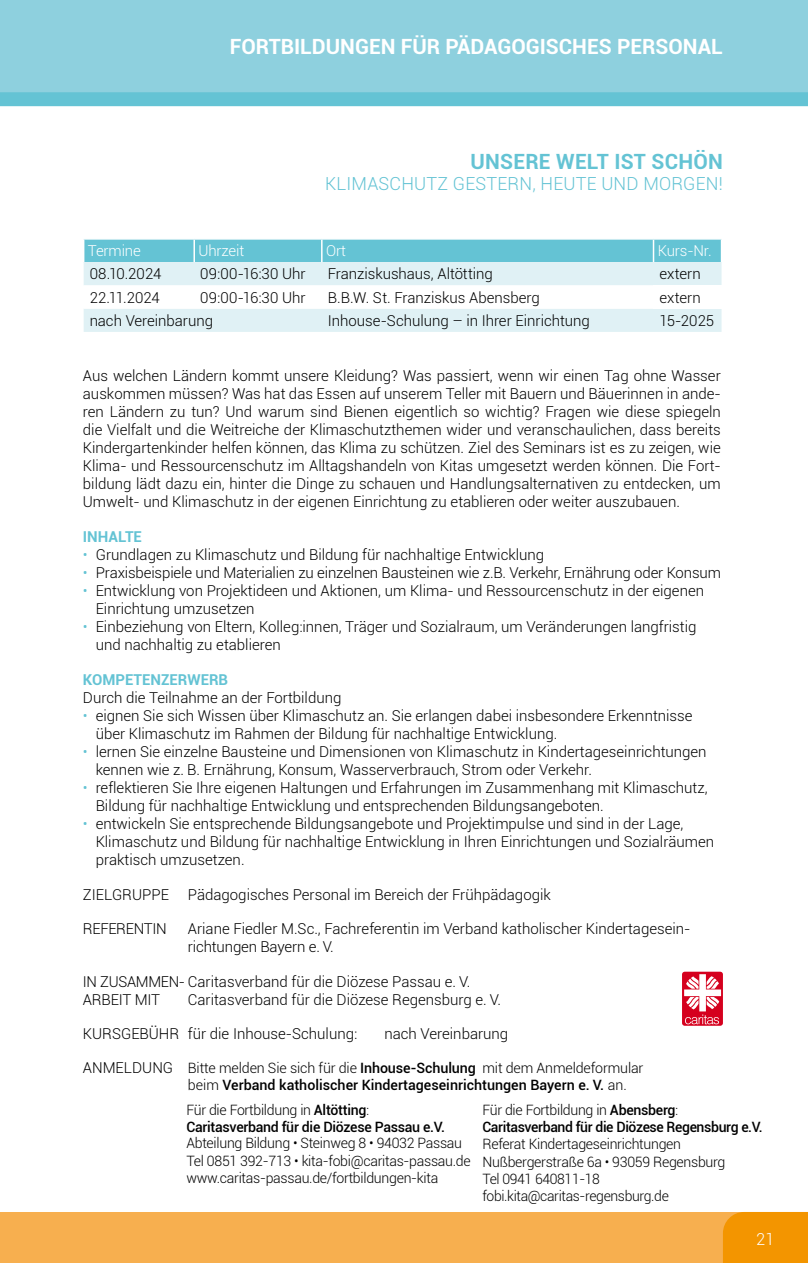
<style>
.page{position:relative;width:808px;height:1263px;background:#fff}
.page>*{position:absolute;margin:0;border:0;box-sizing:border-box;transform-origin:0 0}
.t1{font:700 21px "Roboto";color:#fff}
.Head_türkis_14_16{font:700 21px "Roboto";letter-spacing:.01em;color:#64c3d4}
.Subhead_Versalien_12_14{font:300 18px "Roboto";letter-spacing:.01em;color:#64c3d4}
.t2{font:300 16.5px "Roboto";color:#fff}
.Fließtext_block_10_12{font:300 15px/18px "Roboto";color:#000}
.Aufzählung_türkis_copy_10_12{font:300 15px "Roboto";color:#000}
.t3{font:300 15px "Roboto";letter-spacing:-.01em;color:#fff}
.Subhead_Versalien_türkis_10_12{font:700 15px "Roboto";color:#64c3d4}
.Fließtext_block_10_12-2{font:300 15px "Roboto";letter-spacing:-.02em;color:#000}
.Fließtext_block_10_12-3{font:300 14.25px/17.1px "Roboto";letter-spacing:-.02em;color:#000}
.Fließtext_block_10_12-4{font:500 14.25px/17.1px "Roboto";color:#000}
.s1{color:#64c3d4}
.s2{font-weight:300;font-size:15px}
.s3{font-weight:300}
.s4{font-weight:500}
</style>
<div class="page">
<div style="left:0;top:1212px;width:808px;height:51px;background:#f7af4f"></div>
<div style="left:723px;top:1212px;width:85px;height:51px;background:#f39500"></div>
<svg style="left:0;top:92px;width:808px;height:14px;background:#64c3d4"></svg>
<div style="left:0;top:0;width:808px;height:92px;background:#8ed0de"></div>
<div style="left:682px;top:972px;width:41px;height:54px;background:#d5001e;border-radius:3px"></div>
<svg style="left:684px;top:974px;width:37px;height:50px"></svg>
<div style="left:84px;top:262px;width:637px;height:70px;background:#e0f1f5"></div>
<svg style="left:84px;top:285px;width:569px;height:24px"></svg>
<div style="left:653px;top:285px;width:68px;height:24px;background:#fff"></div>
<div style="left:83px;top:239px;width:639px;height:23px;background:#64c3d4"></div>
<h1 class="t1" style="left:230px;top:32px;width:495px">FORTBILDUNGEN FÜR PÄDAGOGISCHES PERSONAL</h1>
<p class="Head_türkis_14_16" style="left:471px;top:147px;width:254px">UNSERE WELT IST SCHÖN</p>
<p class="Subhead_Versalien_12_14" style="left:325px;top:172px;width:399px">KLIMASCHUTZ GESTERN, HEUTE UND MORGEN!</p>
<p class="t3" style="left:88px;top:240px;width:54px">Termine</p>
<p class="t3" style="left:198px;top:240px;width:47px">Uhrzeit</p>
<p class="t3" style="left:326px;top:240px;width:21px">Ort</p>
<p class="t3" style="left:658px;top:240px;width:55px">Kurs-Nr.</p>
<p class="Fließtext_block_10_12" style="left:90px;top:265px;width:73px">08.10.2024</p>
<p class="Fließtext_block_10_12" style="left:200px;top:265px;width:107px">09:00-16:30 Uhr</p>
<p class="Fließtext_block_10_12" style="left:328px;top:265px;width:167px">Franziskushaus, Altötting</p>
<p class="Fließtext_block_10_12" style="left:659px;top:265px;width:43px">extern</p>
<p class="Fließtext_block_10_12" style="left:90px;top:288px;width:72px">22.11.2024</p>
<p class="Fließtext_block_10_12" style="left:200px;top:288px;width:107px">09:00-16:30 Uhr</p>
<p class="Fließtext_block_10_12" style="left:328px;top:288px;width:214px">B.B.W. St. Franziskus Abensberg</p>
<p class="Fließtext_block_10_12" style="left:659px;top:288px;width:43px">extern</p>
<p class="Fließtext_block_10_12" style="left:90px;top:311px;width:125px">nach Vereinbarung</p>
<p class="Fließtext_block_10_12" style="left:328px;top:311px;width:263px">Inhouse-Schulung – in Ihrer Einrichtung</p>
<p class="Fließtext_block_10_12" style="left:659px;top:311px;width:56px">15-2025</p>
<p class="Fließtext_block_10_12" style="left:83px;top:366px;width:639px;text-align:justify">Aus welchen Ländern kommt unsere Kleidung? Was passiert, wenn wir einen Tag ohne Wasser auskommen müssen? Was hat das Essen auf unserem Teller mit Bauern und Bäuerinnen in ande&shy;ren Ländern zu tun? Und warum sind Bienen eigentlich so wichtig? Fragen wie diese spiegeln die Vielfalt und die Weitreiche der Klimaschutzthemen wider und veranschaulichen, dass bereits Kindergartenkinder helfen können, das Klima zu schützen. Ziel des Seminars ist es zu zeigen, wie Klima- und Ressourcenschutz im Alltagshandeln von Kitas umgesetzt werden können. Die Fort&shy;bildung lädt dazu ein, hinter die Dinge zu schauen und Handlungsalternativen zu entdecken, um Umwelt- und Klimaschutz in der eigenen Einrichtung zu etablieren oder weiter auszubauen.</p>
<p class="Subhead_Versalien_türkis_10_12" style="left:83px;top:526px;width:61px">INHALTE</p>
<p class="Fließtext_block_10_12" style="left:83px;top:545px;width:463px"><span class="s1">•</span> Grundlagen zu Klimaschutz und Bildung für nachhaltige Entwicklung</p>
<p class="Fließtext_block_10_12" style="left:83px;top:563px;width:640px"><span class="s1">•</span> Praxisbeispiele und Materialien zu einzelnen Bausteinen wie z.B. Verkehr, Ernährung oder Konsum</p>
<p class="Fließtext_block_10_12" style="left:96px;top:581px;width:610px;text-indent:-13px"><span class="s1">•</span> Entwicklung von Projektideen und Aktionen, um Klima- und Ressourcenschutz in der eigenen<br>Einrichtung umzusetzen</p>
<p class="Fließtext_block_10_12" style="left:96px;top:617px;width:602px;text-indent:-13px"><span class="s1">•</span> Einbeziehung von Eltern, Kolleg:innen, Träger und Sozialraum, um Veränderungen langfristig und nachhaltig zu etablieren</p>
<p class="Subhead_Versalien_türkis_10_12" style="left:83px;top:669px;width:147px">KOMPETENZERWERB</p>
<p class="Aufzählung_türkis_copy_10_12" style="left:83px;top:687px;width:260px">Durch die Teilnahme an der Fortbildung</p>
<p class="Fließtext_block_10_12" style="left:96px;top:706px;width:598px;text-indent:-13px"><span class="s1">•</span> eignen Sie sich Wissen über Klimaschutz an. Sie erlangen dabei insbesondere Erkenntnisse über Klimaschutz im Rahmen der Bildung für nachhaltige Entwicklung.</p>
<p class="Fließtext_block_10_12" style="left:96px;top:742px;width:612px;text-indent:-13px"><span class="s1">•</span> lernen Sie einzelne Bausteine und Dimensionen von Klimaschutz in Kindertageseinrichtungen kennen wie z. B. Ernährung, Konsum, Wasserverbrauch, Strom oder Verkehr.</p>
<p class="Fließtext_block_10_12" style="left:96px;top:778px;width:613px;text-indent:-13px"><span class="s1">•</span> reflektieren Sie Ihre eigenen Haltungen und Erfahrungen im Zusammenhang mit Klimaschutz,<br>Bildung für nachhaltige Entwicklung und entsprechenden Bildungsangeboten.</p>
<p class="Fließtext_block_10_12" style="left:96px;top:814px;width:620px;text-indent:-13px"><span class="s1">•</span> entwickeln Sie entsprechende Bildungsangebote und Projektimpulse und sind in der Lage,<br>Klimaschutz und Bildung für nachhaltige Entwicklung in Ihren Einrichtungen und Sozialräumen praktisch umzusetzen.</p>
<p class="Fließtext_block_10_12" style="left:83px;top:885px;width:88px">ZIELGRUPPE</p>
<p class="Fließtext_block_10_12" style="left:188px;top:885px;width:364px">Pädagogisches Personal im Bereich der Frühpädagogik</p>
<p class="Fließtext_block_10_12-2" style="left:83px;top:919px;width:85px">REFERENTIN</p>
<p class="Fließtext_block_10_12" style="left:188px;top:920px;width:504px">Ariane Fiedler M.Sc., Fachreferentin im Verband katholischer Kindertagesein&shy;richtungen Bayern e. V.</p>
<p class="Fließtext_block_10_12" style="left:83px;top:972px;width:389px">IN ZUSAMMEN- Caritasverband für die Diözese Passau e. V.<br>ARBEIT MIT</p>
<p class="Fließtext_block_10_12" style="left:188px;top:990px;width:315px">Caritasverband für die Diözese Regensburg e. V.</p>
<p class="Fließtext_block_10_12" style="left:83px;top:1024px;width:276px">KURSGEBÜHR für die Inhouse-Schulung:</p>
<p class="Fließtext_block_10_12" style="left:384px;top:1024px;width:125px">nach Vereinbarung</p>
<p class="Fließtext_block_10_12-4" style="left:188px;top:1059px;width:457px;text-indent:-105px"><span class="s2">ANMELDUNG</span> <span class="s3">Bitte melden Sie sich für die</span> Inhouse-Schulung <span class="s3">mit dem Anmeldeformular beim</span> Verband katholischer Kindertageseinrichtungen Bayern e. V. <span class="s3">an.</span></p>
<p class="Fließtext_block_10_12-3" style="left:186px;top:1101px;width:277px;line-height:16.5px">Für die Fortbildung in <span class="s4">Altötting</span>:<br><span class="s4">Caritasverband für die Diözese Passau e.V.<br></span>Abteilung Bildung • Steinweg 8 • 94032 Passau</p>
<p class="Fließtext_block_10_12-3" style="left:186px;top:1152px;width:286px">Tel 0851 392-713 • kita-fobi@caritas-passau.de www.caritas-passau.de/fortbildungen-kita</p>
<p class="Fließtext_block_10_12-3" style="left:482px;top:1101px;width:282px">Für die Fortbildung in <span class="s4">Abensberg</span>:<br><span class="s4">Caritasverband für die Diözese Regensburg e.V.<br></span>Referat Kindertageseinrichtungen Nußbergerstraße 6a • 93059 Regensburg<br>Tel 0941 640811-18 fobi.kita@caritas-regensburg.de</p>
<p class="t2" style="left:756px;top:1227px;width:20px">21</p>
</div>
